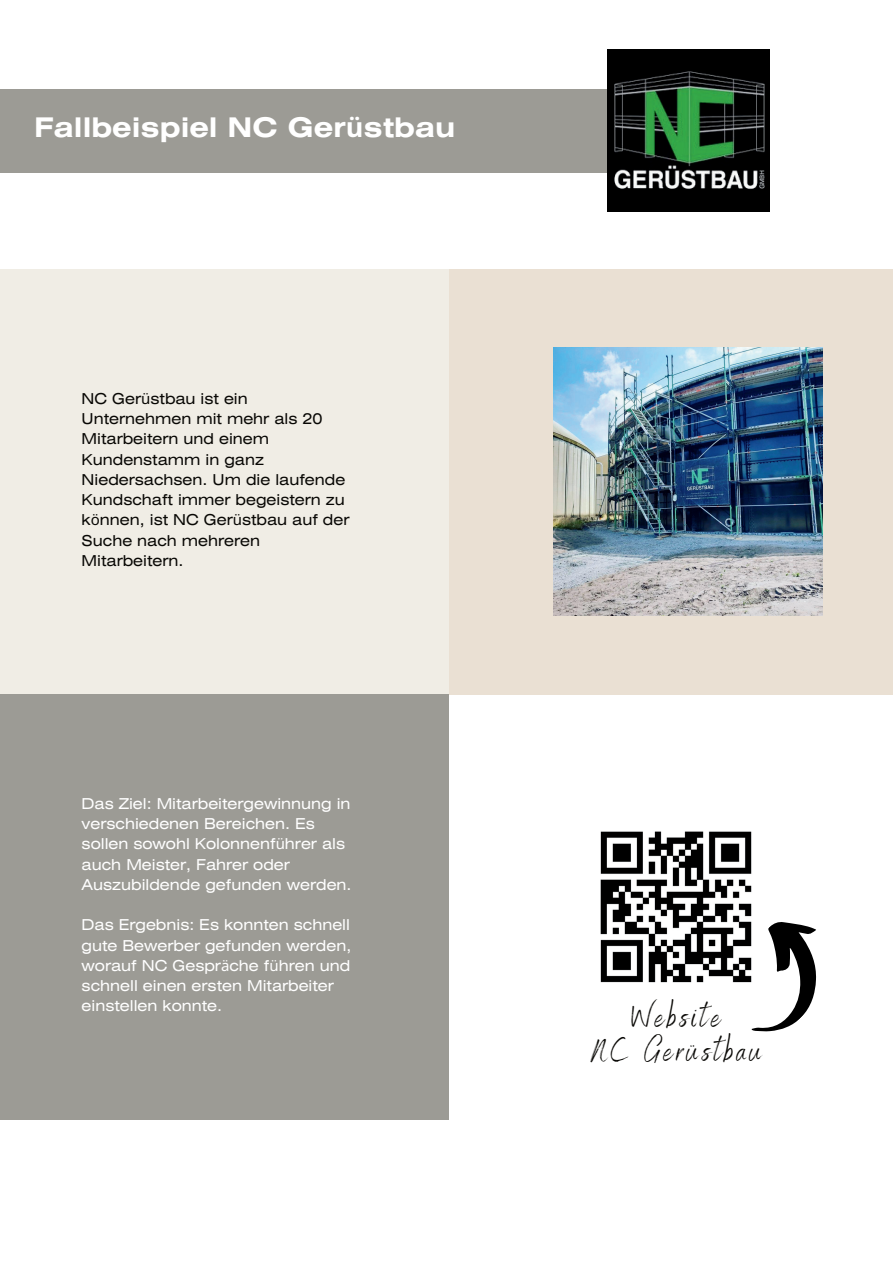
<style>
.page{position:relative;width:893px;height:1264px;background:#fff}
.page>*{position:absolute;margin:0;border:0;box-sizing:border-box;transform-origin:0 0}
.t1{font:33px/33.8px "Benedict";letter-spacing:.1em;color:#080704;text-align:center}
.t2{font:700 27px "Helios Ext";color:#fff}
.t3{font:15px/20.2px "Helios Ext";color:#fff}
.t4{font:15px/20.2px "Helios Ext";color:#080704}
.s1{font-family:"Noto Sans"}
</style>
<div class="page">
<div style="left:0;top:89px;width:626px;height:84px;background:#9c9b95"></div>
<div style="left:0;top:269px;width:449px;height:425px;background:#f0ede5"></div>
<div style="left:0;top:694px;width:449px;height:425px;background:#9c9b95"></div>
<div style="left:449px;top:269px;width:443px;height:425px;background:#eae0d3"></div>
<img style="left:607px;top:50px;width:162px;height:162px">
<svg style="left:751px;top:922px;width:65px;height:109px"></svg>
<img style="left:600px;top:831px;width:152px;height:151px">
<img style="left:553px;top:347px;width:269px;height:268px">
<h2 class="t2" style="left:34px;top:110px;width:423px">Fallbeispiel NC Ger<span class="s1">ü</span>stbau</h2>
<p class="t4" style="left:82px;top:388px;width:269px">NC Ger<span class="s1">ü</span>stbau ist ein<br>Unternehmen mit mehr als 20<br>Mitarbeitern und einem<br>Kundenstamm in ganz<br>Niedersachsen. Um die laufende<br>Kundschaft immer begeistern zu k<span class="s1">ö</span>nnen, ist NC Ger<span class="s1">ü</span>stbau auf der<br>Suche nach mehreren<br>Mitarbeitern.</p>
<p class="t3" style="left:82px;top:793px;width:271px">Das Ziel: Mitarbeitergewinnung in verschiedenen Bereichen. Es sollen sowohl Kolonnenf<span class="s1">ü</span>hrer als auch Meister, Fahrer oder<br>Auszubildende gefunden werden.</p>
<p class="t3" style="left:82px;top:914px;width:271px">Das Ergebnis: Es konnten schnell gute Bewerber gefunden werden, worauf NC Gespr<span class="s1">ä</span>che f<span class="s1">ü</span>hren und schnell einen ersten Mitarbeiter einstellen konnte.</p>
<h1 class="t1" style="left:590px;top:1000px;width:172px">Website<br>NC Gerüstbau</h1>
</div>
